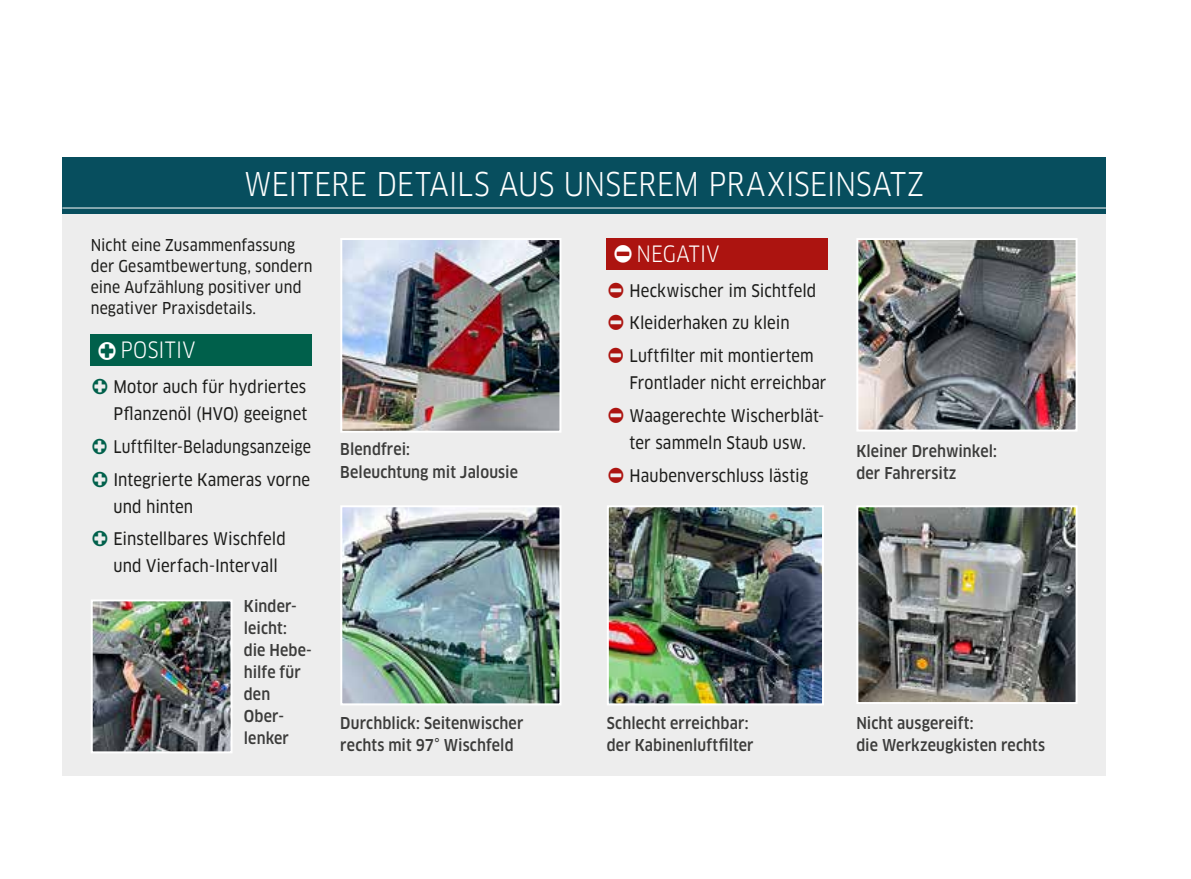
<style>
.page{position:relative;width:1191px;height:879px;background:#fff}
.page>*{position:absolute;margin:0;border:0;box-sizing:border-box;transform-origin:0 0}
.t1{font:condensed 32px "Clan OT";color:#fff}
.t2{font:condensed 22px "Clan OT";letter-spacing:.01em;color:#fff}
.t3{font:17px/32.6px "Clan OT Narrow News";letter-spacing:.005em;color:#1d1d1b;text-align:right}
.t4{font:17px/32.6px "Clan OT Narrow News";letter-spacing:.005em;color:#1d1d1b;scale:.93 1}
.t5{font:17px/32.6px "Clan OT Narrow News";letter-spacing:.005em;color:#1d1d1b;text-align:right;scale:.95 1}
.t6{font:500 condensed 16px/22px "Clan OT";letter-spacing:.005em;color:#3c3c3b}
.t7{font:16px/21px "Clan OT Narrow News";letter-spacing:.01em;color:#1d1d1b}
.s1{font-family:"Linotype Tapestry Circle";font-stretch:normal}
.s2{font-family:"Linotype Tapestry Circle";font-size:19px;color:#00604b}
.s3{font-family:"Linotype Tapestry Circle";font-size:19px;color:#ac1410}
</style>
<div class="page">
<div style="left:62px;top:157px;width:1044px;height:619px;background:#ededed"></div>
<div style="left:62px;top:157px;width:1044px;height:56px;background:#074e5e"></div>
<hr style="left:62px;top:207px;width:1044px;height:1px;background:#fff">
<img style="left:94px;top:602px;width:135px;height:148px">
<div style="left:91px;top:599px;width:141px;height:154px;border:2px solid #fff"></div>
<img style="left:343px;top:241px;width:215px;height:189px">
<div style="left:340px;top:238px;width:221px;height:195px;border:2px solid #fff"></div>
<img style="left:859px;top:241px;width:215px;height:187px">
<div style="left:856px;top:238px;width:221px;height:193px;border:2px solid #fff"></div>
<img style="left:610px;top:508px;width:211px;height:194px">
<div style="left:607px;top:505px;width:217px;height:200px;border:2px solid #fff"></div>
<img style="left:343px;top:508px;width:215px;height:194px">
<div style="left:340px;top:505px;width:221px;height:200px;border:2px solid #fff"></div>
<img style="left:859px;top:508px;width:215px;height:193px">
<div style="left:856px;top:505px;width:221px;height:199px;border:2px solid #fff"></div>
<div style="left:91px;top:334px;width:221px;height:32px;background:#00604b"></div>
<div style="left:607px;top:238px;width:221px;height:31px;background:#ac1410"></div>
<h1 class="t1" style="left:244px;top:165px;width:681px">WEITERE DETAILS AUS UNSEREM PRAXISEINSATZ</h1>
<p class="t7" style="left:91px;top:234px;width:223px">Nicht eine Zusammenfassung der Gesamtbewertung, sondern eine Aufzählung positiver und negativer Praxisdetails.</p>
<h2 class="t2" style="left:96px;top:337px;width:101px"><span class="s1">B</span>POSITIV</h2>
<p class="t3" style="left:91px;top:374px;width:218px;line-height:27px"><span class="s2">B</span> Motor auch für hydriertes<br>Pflanzenöl (HVO) geeignet</p>
<p class="t4" style="left:91px;top:430px;width:238px"><span class="s2">B</span> Luftfilter-Beladungsanzeige<br><span class="s2">B</span> Integrierte Kameras vorne</p>
<p class="t3" style="left:91px;top:490px;width:196px;text-align:left;text-indent:23px">und hinten<br><span class="s2">B</span> Einstellbares Wischfeld</p>
<p class="t3" style="left:113px;top:550px;width:166px">und Vierfach-Intervall</p>
<p class="t6" style="left:244px;top:595px;width:70px">Kinder&shy;leicht: die Hebe&shy;hilfe für den<br>Ober&shy;lenker</p>
<h2 class="t2" style="left:612px;top:241px;width:108px"><span class="s1">E</span>NEGATIV</h2>
<p class="t3" style="left:607px;top:274px;width:211px;text-align:left"><span class="s3">E</span> Heckwischer im Sichtfeld<br><span class="s3">E</span> Kleiderhaken zu klein<br><span class="s3">E</span> Luftfilter mit montiertem</p>
<p class="t5" style="left:607px;top:367px;width:233px">Frontlader nicht erreichbar<br><span class="s3">E</span> Waagerechte Wischerblät-</p>
<p class="t3" style="left:607px;top:426px;width:203px">ter sammeln Staub usw.<br><span class="s3">E</span> Haubenverschluss lästig</p>
<p class="t6" style="left:340px;top:439px;width:179px">Blendfrei:<br>Beleuchtung mit Jalousie</p>
<p class="t6" style="left:856px;top:440px;width:142px">Kleiner Drehwinkel: der Fahrersitz</p>
<p class="t6" style="left:340px;top:712px;width:185px">Durchblick: Seitenwischer rechts mit 97° Wischfeld</p>
<p class="t6" style="left:856px;top:712px;width:190px">Nicht ausgereift:<br>die Werkzeugkisten rechts</p>
<p class="t6" style="left:607px;top:712px;width:148px">Schlecht erreichbar: der Kabinenluftfilter</p>
</div>
